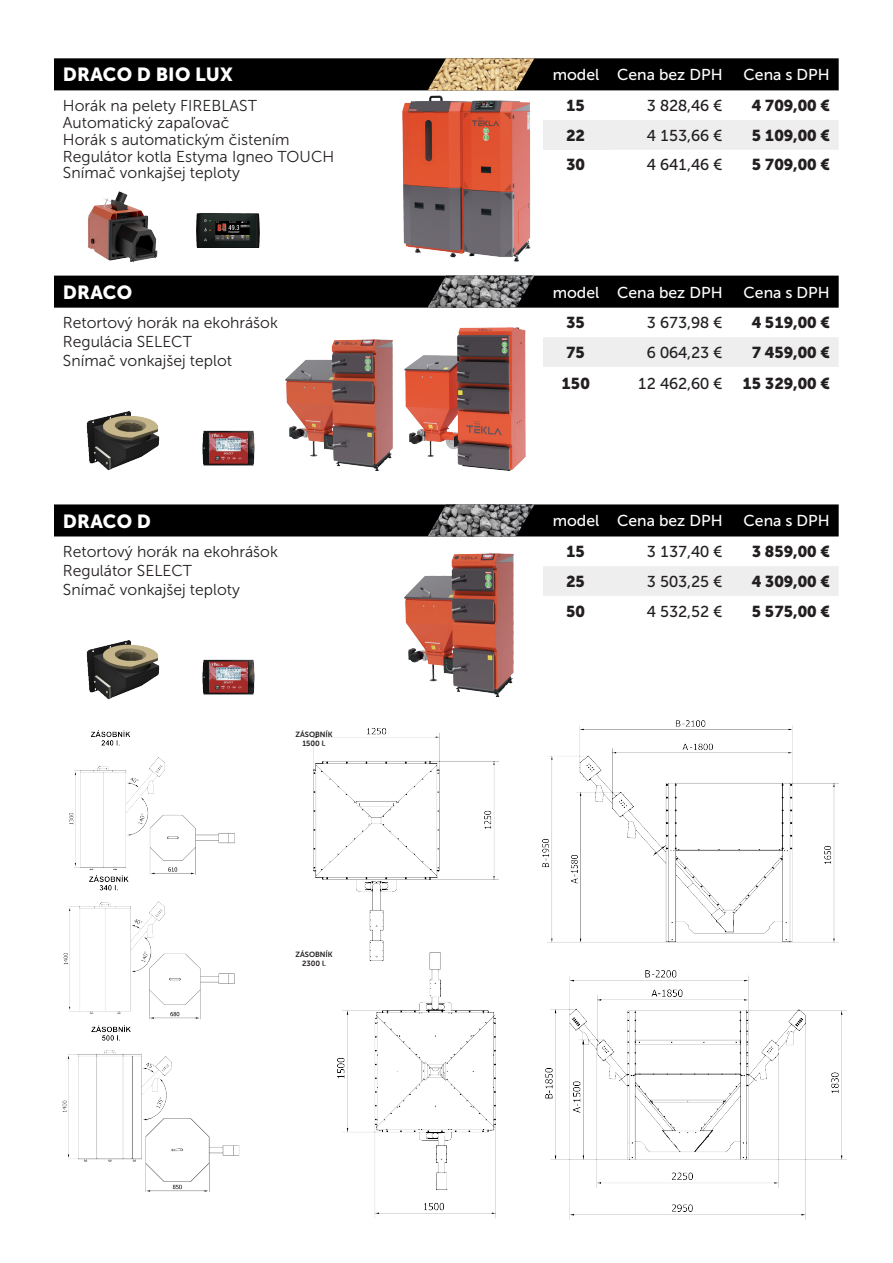
<style>
.page{position:relative;width:893px;height:1263px;background:#fff}
.page>*{position:absolute;margin:0;border:0;box-sizing:border-box;transform-origin:0 0}
.Tytul2{font:18.9px "Museo Sans 900";letter-spacing:.01em;color:#fff}
.Tytuł{font:15.75px "Museo Sans 300";color:#231f20}
.Body{font:15.75px "Museo Sans 500";color:#231f20}
.bold{font:15.75px "Museo Sans 900";color:#231f20}
.Body-2{font:15.75px "Museo Sans 500";color:#fff}
.Tytuł-2{font:15.75px "Museo Sans 900";color:#231f20}
.t1{font:7.5px "Museo Sans 700";color:#231f20}
</style>
<div class="page">
<div style="left:54px;top:276px;width:785px;height:32px;background:#000"></div>
<div style="left:543px;top:337px;width:296px;height:30px;background:#eeeeef"></div>
<img style="left:428px;top:276px;width:106px;height:32px">
<img style="left:87px;top:411px;width:72px;height:59px">
<img style="left:286px;top:339px;width:106px;height:132px">
<img style="left:405px;top:327px;width:120px;height:143px">
<img style="left:202px;top:430px;width:53px;height:36px">
<div style="left:54px;top:504px;width:785px;height:32px;background:#000"></div>
<div style="left:543px;top:566px;width:296px;height:30px;background:#eeeeef"></div>
<img style="left:428px;top:504px;width:106px;height:32px">
<img style="left:87px;top:640px;width:72px;height:59px">
<img style="left:404px;top:553px;width:110px;height:143px">
<img style="left:202px;top:659px;width:53px;height:36px">
<div style="left:54px;top:58px;width:785px;height:32px;background:#000"></div>
<div style="left:543px;top:120px;width:65px;height:30px;background:#eeeeef"></div>
<div style="left:608px;top:120px;width:231px;height:30px;background:#eeeeef"></div>
<img style="left:428px;top:58px;width:106px;height:32px">
<img style="left:197px;top:214px;width:63px;height:34px">
<img style="left:88px;top:191px;width:70px;height:71px">
<img style="left:402px;top:96px;width:128px;height:166px">
<img style="left:314px;top:720px;width:525px;height:233px">
<img style="left:337px;top:953px;width:510px;height:266px">
<img style="left:62px;top:730px;width:178px;height:462px">
<p class="Tytul2" style="left:63px;top:64px;width:171px">DRACO D BIO LUX</p>
<p class="Body-2" style="left:553px;top:66px;width:48px">model</p>
<p class="Body-2" style="left:617px;top:66px;width:107px">Cena bez DPH</p>
<p class="Body-2" style="left:743px;top:66px;width:88px">Cena s DPH</p>
<p class="Tytuł" style="left:63px;top:97px;width:196px">Horák na pelety FIREBLAST</p>
<p class="Tytuł" style="left:63px;top:114px;width:168px">Automatický zapaľovač</p>
<p class="Tytuł" style="left:63px;top:131px;width:228px">Horák s automatickým čistením</p>
<p class="Tytuł" style="left:63px;top:148px;width:273px">Regulátor kotla Estyma Igneo TOUCH</p>
<p class="Tytuł" style="left:63px;top:164px;width:179px">Snímač vonkajšej teploty</p>
<p class="Tytuł-2" style="left:566px;top:97px;width:20px">15</p>
<p class="Body" style="left:647px;top:97px;width:77px">3 828,46 €</p>
<p class="bold" style="left:752px;top:97px;width:79px">4 709,00 €</p>
<p class="Tytuł-2" style="left:566px;top:126px;width:20px">22</p>
<p class="Body" style="left:647px;top:127px;width:77px">4 153,66 €</p>
<p class="bold" style="left:752px;top:126px;width:79px">5 109,00 €</p>
<p class="Tytuł-2" style="left:566px;top:156px;width:20px">30</p>
<p class="Body" style="left:647px;top:156px;width:77px">4 641,46 €</p>
<p class="bold" style="left:752px;top:156px;width:79px">5 709,00 €</p>
<p class="Tytul2" style="left:63px;top:281px;width:71px">DRACO</p>
<p class="Body-2" style="left:553px;top:283px;width:48px">model</p>
<p class="Body-2" style="left:617px;top:283px;width:107px">Cena bez DPH</p>
<p class="Body-2" style="left:743px;top:283px;width:88px">Cena s DPH</p>
<p class="Tytuł" style="left:63px;top:314px;width:217px">Retortový horák na ekohrášok</p>
<p class="Tytuł" style="left:63px;top:333px;width:131px">Regulácia SELECT</p>
<p class="Tytuł" style="left:63px;top:352px;width:171px">Snímač vonkajšej teplot</p>
<p class="Tytuł-2" style="left:566px;top:314px;width:20px">35</p>
<p class="Body" style="left:647px;top:314px;width:77px">3 673,98 €</p>
<p class="bold" style="left:752px;top:314px;width:79px">4 519,00 €</p>
<p class="Tytuł-2" style="left:566px;top:344px;width:20px">75</p>
<p class="Body" style="left:647px;top:344px;width:77px">6 064,23 €</p>
<p class="bold" style="left:752px;top:344px;width:79px">7 459,00 €</p>
<p class="Tytuł-2" style="left:561px;top:374px;width:30px">150</p>
<p class="Body" style="left:638px;top:374px;width:86px">12 462,60 €</p>
<p class="bold" style="left:742px;top:374px;width:89px">15 329,00 €</p>
<p class="Tytul2" style="left:63px;top:510px;width:90px">DRACO D</p>
<p class="Body-2" style="left:553px;top:512px;width:48px">model</p>
<p class="Body-2" style="left:617px;top:512px;width:107px">Cena bez DPH</p>
<p class="Body-2" style="left:743px;top:512px;width:88px">Cena s DPH</p>
<p class="Tytuł" style="left:63px;top:543px;width:217px">Retortový horák na ekohrášok</p>
<p class="Tytuł" style="left:63px;top:562px;width:131px">Regulátor SELECT</p>
<p class="Tytuł" style="left:63px;top:581px;width:179px">Snímač vonkajšej teploty</p>
<p class="Tytuł-2" style="left:566px;top:543px;width:20px">15</p>
<p class="Body" style="left:647px;top:543px;width:77px">3 137,40 €</p>
<p class="bold" style="left:752px;top:543px;width:79px">3 859,00 €</p>
<p class="Tytuł-2" style="left:566px;top:572px;width:20px">25</p>
<p class="Body" style="left:647px;top:573px;width:77px">3 503,25 €</p>
<p class="bold" style="left:752px;top:572px;width:79px">4 309,00 €</p>
<p class="Tytuł-2" style="left:566px;top:602px;width:20px">50</p>
<p class="Body" style="left:647px;top:602px;width:77px">4 532,52 €</p>
<p class="bold" style="left:752px;top:602px;width:79px">5 575,00 €</p>
<p class="t1" style="left:295px;top:730px;width:39px">ZÁSOBNÍK</p>
<p class="t1" style="left:302px;top:739px;width:25px">1500 l.</p>
<p class="t1" style="left:295px;top:950px;width:39px">ZÁSOBNÍK</p>
<p class="t1" style="left:302px;top:959px;width:25px">2300 l.</p>
</div>
